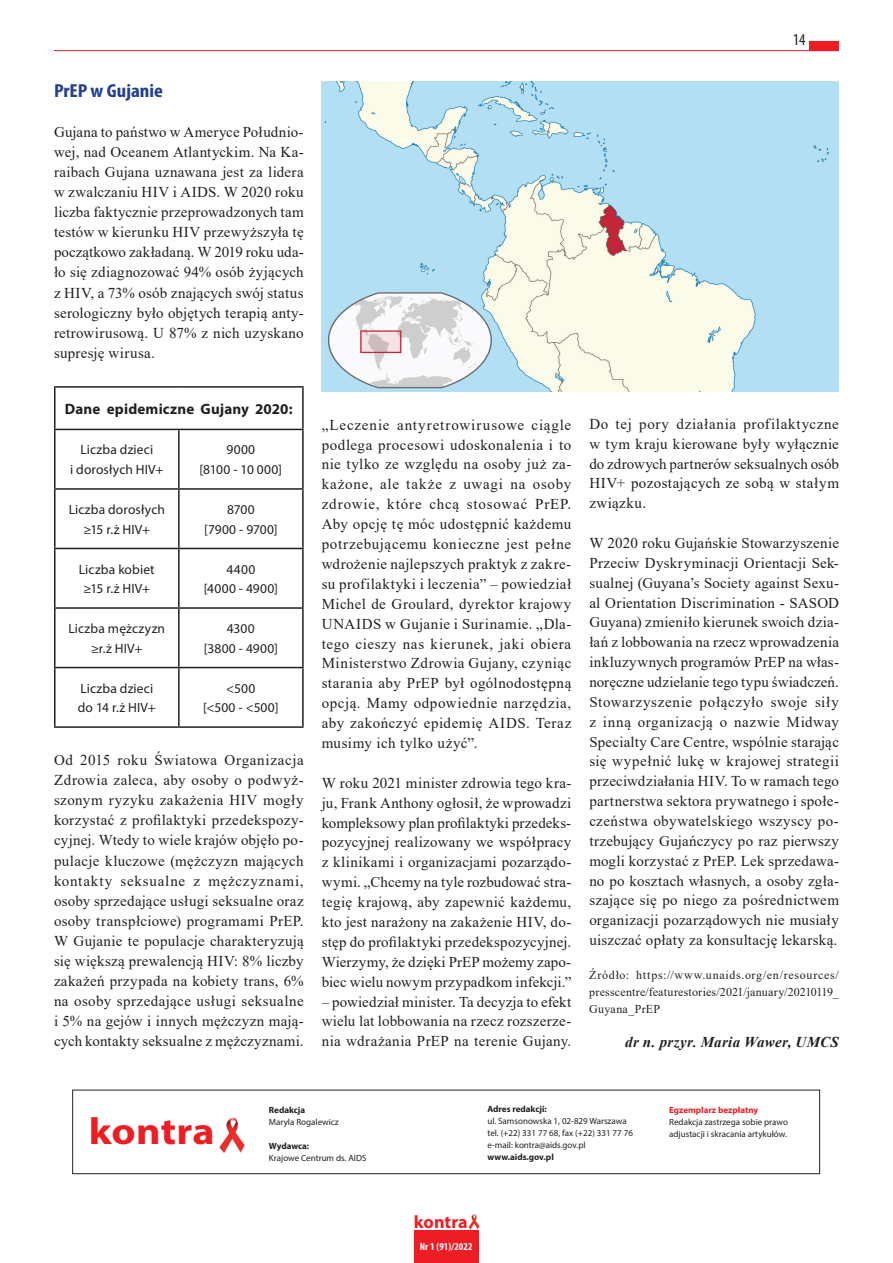
<style>
.page{position:relative;width:893px;height:1263px;background:#fff}
.page>*{position:absolute;margin:0;border:0;box-sizing:border-box;transform-origin:0 0}
.t1{font:700 37.8px "Myriad Pro";letter-spacing:.005em;color:#ee1d23;scale:1.11 1}
.t2{font:700 condensed 18.9px "Myriad Pro";color:#253f8e;scale:1.11 1}
.t3{font:700 18px "Myriad Pro";letter-spacing:.005em;color:#ee1d23}
.t4{font:condensed 16.5px "Myriad Pro";color:#231f20}
.t5{font:15px/20px "Times New Roman";letter-spacing:.02em;color:#231f20;text-align:justify}
.t6{font:700 15px "Myriad Pro";letter-spacing:.01em;color:#231f20}
.t7{font:italic 700 15px "Times New Roman";letter-spacing:.02em;color:#231f20}
.t8{font:13.5px/19.5px "Myriad Pro";letter-spacing:.01em;color:#231f20;text-align:center}
.t9{font:13.5px/19.5px "Myriad Pro";letter-spacing:-.01em;color:#231f20;text-align:center}
.t10{font:12px/16.8px "Times New Roman";letter-spacing:.015em;color:#231f20;text-align:justify}
.t11{font:700 condensed 10.5px "Myriad Pro";letter-spacing:.01em;color:#fff}
.t12{font:9px/12px "Myriad Pro";color:#231f20}
.t13{font:700 9px "Myriad Pro";color:#231f20}
.t14{font:700 9px "Myriad Pro";color:#ee1d23}
</style>
<div class="page">
<div style="left:414px;top:1230px;width:65px;height:33px;background:#ee1d23"></div>
<hr style="left:54px;top:50px;width:785px;height:1px;background:#ee1d23">
<div style="left:809px;top:41px;width:30px;height:10px;background:#ee1d23"></div>
<img style="left:468px;top:1215px;width:11px;height:14px">
<div style="left:72px;top:1090px;width:748px;height:84px;border:1px solid #231f20"></div>
<img style="left:219px;top:1117px;width:26px;height:36px">
<hr style="left:54px;top:386px;width:125px;height:2px;background:#231f20">
<hr style="left:54px;top:388px;width:2px;height:41px;background:#231f20">
<hr style="left:179px;top:386px;width:125px;height:2px;background:#231f20">
<hr style="left:302px;top:388px;width:2px;height:41px;background:#231f20">
<hr style="left:54px;top:429px;width:125px;height:1px;background:#231f20">
<hr style="left:54px;top:430px;width:2px;height:58px;background:#231f20">
<hr style="left:179px;top:429px;width:125px;height:1px;background:#231f20">
<hr style="left:178px;top:430px;width:2px;height:58px;background:#231f20">
<hr style="left:302px;top:430px;width:2px;height:58px;background:#231f20">
<hr style="left:54px;top:488px;width:125px;height:2px;background:#231f20">
<hr style="left:54px;top:490px;width:2px;height:58px;background:#231f20">
<hr style="left:179px;top:488px;width:125px;height:2px;background:#231f20">
<hr style="left:178px;top:490px;width:2px;height:58px;background:#231f20">
<hr style="left:302px;top:490px;width:2px;height:58px;background:#231f20">
<hr style="left:54px;top:548px;width:125px;height:1px;background:#231f20">
<hr style="left:54px;top:549px;width:2px;height:58px;background:#231f20">
<hr style="left:179px;top:548px;width:125px;height:1px;background:#231f20">
<hr style="left:178px;top:549px;width:2px;height:58px;background:#231f20">
<hr style="left:302px;top:549px;width:2px;height:58px;background:#231f20">
<hr style="left:54px;top:607px;width:125px;height:2px;background:#231f20">
<hr style="left:54px;top:609px;width:2px;height:58px;background:#231f20">
<hr style="left:179px;top:607px;width:125px;height:2px;background:#231f20">
<hr style="left:178px;top:609px;width:2px;height:58px;background:#231f20">
<hr style="left:302px;top:609px;width:2px;height:58px;background:#231f20">
<hr style="left:54px;top:667px;width:125px;height:1px;background:#231f20">
<hr style="left:54px;top:668px;width:2px;height:58px;background:#231f20">
<hr style="left:179px;top:667px;width:125px;height:1px;background:#231f20">
<hr style="left:178px;top:668px;width:2px;height:58px;background:#231f20">
<hr style="left:302px;top:668px;width:2px;height:58px;background:#231f20">
<hr style="left:54px;top:726px;width:125px;height:2px;background:#231f20">
<hr style="left:179px;top:726px;width:125px;height:2px;background:#231f20">
<img style="left:322px;top:81px;width:517px;height:311px">
<p class="t2" style="left:54px;top:78px;width:100px">PrEP w Gujanie</p>
<p class="t5" style="left:54px;top:121px;width:251px">Gujana to państwo w Ameryce Południo&shy;wej, nad Oceanem Atlantyckim. Na Ka&shy;raibach Gujana uznawana jest za lidera w zwalczaniu HIV i AIDS. W 2020 roku liczba faktycznie przeprowadzonych tam testów w kierunku HIV przewyższyła tę początkowo zakładaną. W 2019 roku uda&shy;ło się zdiagnozować 94% osób żyjących z HIV, a 73% osób znających swój status serologiczny było objętych terapią anty&shy;retrowirusową. U 87% z nich uzyskano supresję wirusa.</p>
<p class="t6" style="left:65px;top:399px;width:229px">Dane epidemiczne Gujany 2020:</p>
<p class="t8" style="left:70px;top:440px;width:95px">Liczba dzieci<br>i dorosłych HIV+</p>
<p class="t8" style="left:200px;top:440px;width:84px">9000<br>[8100 - 10 000]</p>
<p class="t8" style="left:69px;top:499px;width:98px">Liczba dorosłych ≥15 r.ż HIV+</p>
<p class="t9" style="left:204px;top:499px;width:75px">8700<br>[7900 - 9700]</p>
<p class="t8" style="left:79px;top:559px;width:77px">Liczba kobiet ≥15 r.ż HIV+</p>
<p class="t8" style="left:204px;top:559px;width:76px">4400<br>[4000 - 4900]</p>
<p class="t8" style="left:68px;top:619px;width:98px">Liczba mężczyzn ≥r.ż HIV+</p>
<p class="t8" style="left:204px;top:619px;width:76px">4300<br>[3800 - 4900]</p>
<p class="t8" style="left:78px;top:678px;width:79px;text-align:left">Liczba dzieci do 14 r.ż HIV+</p>
<p class="t8" style="left:203px;top:678px;width:77px">&lt;500<br>[&lt;500 - &lt;500]</p>
<p class="t5" style="left:54px;top:749px;width:251px">Od 2015 roku Światowa Organizacja Zdrowia zaleca, aby osoby o podwyż&shy;szonym ryzyku zakażenia HIV mogły korzystać z profilaktyki przedekspozy&shy;cyjnej. Wtedy to wiele krajów objęło po&shy;pulacje kluczowe (mężczyzn mających kontakty seksualne z mężczyznami, osoby sprzedające usługi seksualne oraz osoby transpłciowe) programami PrEP.<br>W Gujanie te populacje charakteryzują się większą prewalencją HIV: 8% liczby zakażeń przypada na kobiety trans, 6% na osoby sprzedające usługi seksualne i 5% na gejów i innych mężczyzn mają&shy;cych kontakty seksualne z mężczyznami.</p>
<p class="t5" style="left:322px;top:414px;width:251px">„Leczenie antyretrowirusowe ciągle podlega procesowi udoskonalenia i to nie tylko ze względu na osoby już za&shy;każone, ale także z uwagi na osoby zdrowie, które chcą stosować PrEP.<br>Aby opcję tę móc udostępnić każdemu potrzebującemu konieczne jest pełne wdrożenie najlepszych praktyk z zakre&shy;su profilaktyki i leczenia” – powiedział Michel de Groulard, dyrektor krajowy UNAIDS w Gujanie i Surinamie. „Dla&shy;tego cieszy nas kierunek, jaki obiera Ministerstwo Zdrowia Gujany, czyniąc starania aby PrEP był ogólnodostępną opcją. Mamy odpowiednie narzędzia, aby zakończyć epidemię AIDS. Teraz musimy ich tylko użyć”.</p>
<p class="t5" style="left:322px;top:772px;width:251px">W roku 2021 minister zdrowia tego kra&shy;ju, Frank Anthony ogłosił, że wprowadzi kompleksowy plan profilaktyki przedeks&shy;pozycyjnej realizowany we współpracy z klinikami i organizacjami pozarządo&shy;wymi. „Chcemy na tyle rozbudować stra&shy;tegię krajową, aby zapewnić każdemu, kto jest narażony na zakażenie HIV, do&shy;stęp do profilaktyki przedekspozycyjnej.<br>Wierzymy, że dzięki PrEP możemy zapo&shy;biec wielu nowym przypadkom infekcji.”</p>
<p class="t5" style="left:322px;top:991px;width:251px">– powiedział minister. Ta decyzja to efekt wielu lat lobbowania na rzecz rozszerze&shy;nia wdrażania PrEP na terenie Gujany.</p>
<p class="t4" style="left:793px;top:30px;width:14px">14</p>
<p class="t5" style="left:589px;top:413px;width:251px">Do tej pory działania profilaktyczne w tym kraju kierowane były wyłącznie do zdrowych partnerów seksualnych osób HIV+ pozostających ze sobą w stałym związku.</p>
<p class="t5" style="left:589px;top:532px;width:251px">W 2020 roku Gujańskie Stowarzyszenie Przeciw Dyskryminacji Orientacji Sek&shy;sualnej (Guyana’s Society against Sexu&shy;al Orientation Discrimination - SASOD Guyana) zmieniło kierunek swoich dzia&shy;łań z lobbowania na rzecz wprowadzenia inkluzywnych programów PrEP na włas&shy;noręczne udzielanie tego typu świadczeń.<br>Stowarzyszenie połączyło swoje siły z inną organizacją o nazwie Midway Specialty Care Centre, wspólnie starając się wypełnić lukę w krajowej strategii przeciwdziałania HIV. To w ramach tego partnerstwa sektora prywatnego i społe&shy;czeństwa obywatelskiego wszyscy po&shy;trzebujący Gujańczycy po raz pierwszy mogli korzystać z PrEP. Lek sprzedawa&shy;no po kosztach własnych, a osoby zgła&shy;szające się po niego za pośrednictwem organizacji pozarządowych nie musiały uiszczać opłaty za konsultację lekarską.</p>
<p class="t10" style="left:589px;top:966px;width:251px">Źródło: https://www.unaids.org/en/resources/ presscentre/featurestories/2021/january/20210119_ Guyana_PrEP</p>
<p class="t7" style="left:625px;top:1031px;width:215px">dr n. przyr. Maria Wawer, UMCS</p>
<h1 class="t1" style="left:89px;top:1107px;width:115px">kontra</h1>
<p class="t13" style="left:269px;top:1104px;width:38px">Redakcja</p>
<p class="t12" style="left:269px;top:1115px;width:71px">Maryla Rogalewicz</p>
<p class="t13" style="left:269px;top:1140px;width:42px">Wydawca:</p>
<p class="t12" style="left:269px;top:1151px;width:99px">Krajowe Centrum ds. AIDS</p>
<p class="t13" style="left:487px;top:1103px;width:61px">Adres redakcji:</p>
<p class="t12" style="left:487px;top:1115px;width:147px">ul. Samsonowska 1, 02-829 Warszawa tel. (+22) 331 77 68, fax (+22) 331 77 76 e-mail: kontra@aids.gov.pl</p>
<p class="t13" style="left:487px;top:1151px;width:68px">www.aids.gov.pl</p>
<p class="t3" style="left:414px;top:1210px;width:55px">kontra</p>
<p class="t11" style="left:420px;top:1240px;width:54px">Nr 1 (91)/2022</p>
<p class="t14" style="left:669px;top:1104px;width:90px">Egzemplarz bezpłatny</p>
<p class="t12" style="left:669px;top:1115px;width:120px">Redakcja zastrzega sobie prawo adjustacji i skracania artykułów.</p>
</div>
